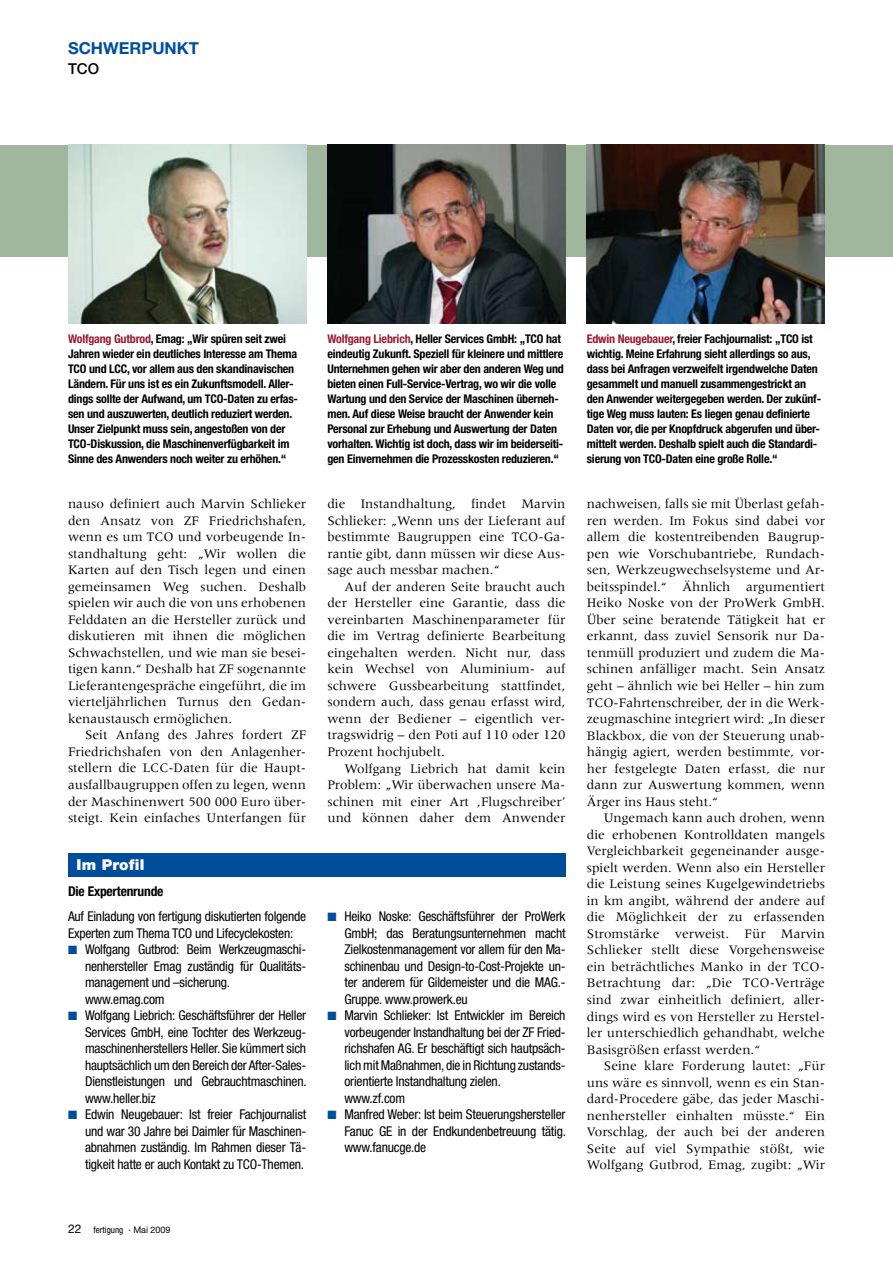
<style>
.page{position:relative;width:893px;height:1263px;background:#fff}
.page>*{position:absolute;margin:0;border:0;box-sizing:border-box;transform-origin:0 0}
.t1{font:700 16.5px "Helvetica Neue LT Std";color:#004e9b}
.t2{font:900 15px "Helvetica Neue LT Std";color:#fff}
.t3{font:500 15px "Helvetica Neue LT Std";color:#000}
.t4{font:13.5px/16.5px "Meridien LT Std";color:#000;text-align:justify}
.t5{font:condensed 13.5px/16.5px "Helvetica Neue LT Std";letter-spacing:-.015em;color:#000;text-align:justify}
.t6{font:700 condensed 13.5px "Helvetica Neue LT Std";letter-spacing:-.015em;color:#000}
.t7{font:700 condensed 12px/15px "Helvetica Neue LT Std";letter-spacing:-.015em;color:#000}
.t8{font:condensed 9px "Helvetica Neue LT Std";color:#000}
.s1{color:#981a32}
.s2{color:#004e9b}
.s3{font-stretch:normal;font-size:12px}
.s4{font-stretch:normal}
</style>
<div class="page">
<div style="left:0;top:145px;width:893px;height:111px;background:#a0b79d"></div>
<img style="left:68px;top:145px;width:238px;height:178px">
<img style="left:327px;top:145px;width:239px;height:178px">
<img style="left:587px;top:145px;width:238px;height:178px">
<div style="left:68px;top:853px;width:498px;height:24px;background:#004e9b"></div>
<p class="t1" style="left:68px;top:38px;width:132px">SCHWERPUNKT</p>
<p class="t3" style="left:68px;top:60px;width:33px">TCO</p>
<p class="t7" style="left:68px;top:331px;width:231px"><span class="s1">Wolfgang Gutbrod</span>, Emag: „Wir spüren seit zwei Jahren wieder ein deutliches Interesse am Thema TCO und LCC, vor allem aus den skandinavischen Ländern. Für uns ist es ein Zukunftsmodell. Aller&shy;dings sollte der Aufwand, um TCO-Daten zu erfas&shy;sen und auszuwerten, deutlich reduziert werden.<br>Unser Zielpunkt muss sein, angestoßen von der TCO-Diskussion, die Maschinenverfügbarkeit im Sinne des Anwenders noch weiter zu erhöhen.“</p>
<p class="t7" style="left:327px;top:331px;width:238px"><span class="s1">Wolfgang Liebrich</span>, Heller Services GmbH: „TCO hat eindeutig Zukunft. Speziell für kleinere und mittlere Unternehmen gehen wir aber den anderen Weg und bieten einen Full-Service-Vertrag, wo wir die volle Wartung und den Service der Maschinen überneh&shy;men. Auf diese Weise braucht der Anwender kein Personal zur Erhebung und Auswertung der Daten vorhalten. Wichtig ist doch, dass wir im beiderseiti&shy;gen Einvernehmen die Prozesskosten reduzieren.“</p>
<p class="t7" style="left:587px;top:331px;width:236px"><span class="s1">Edwin Neugebauer</span>, freier Fachjournalist: „TCO ist wichtig. Meine Erfahrung sieht allerdings so aus, dass bei Anfragen verzweifelt irgendwelche Daten gesammelt und manuell zusammengestrickt an den Anwender weitergegeben werden. Der zukünf&shy;tige Weg muss lauten: Es liegen genau definierte Daten vor, die per Knopfdruck abgerufen und über&shy;mittelt werden. Deshalb spielt auch die Standardi&shy;sierung von TCO-Daten eine große Rolle.“</p>
<p class="t4" style="left:68px;top:495px;width:240px">nauso definiert auch Marvin Schlieker den Ansatz von ZF Friedrichshafen, wenn es um TCO und vorbeugende In&shy;standhaltung geht: „Wir wollen die Karten auf den Tisch legen und einen gemeinsamen Weg suchen. Deshalb spielen wir auch die von uns erhobenen Felddaten an die Hersteller zurück und diskutieren mit ihnen die möglichen Schwachstellen, und wie man sie besei&shy;tigen kann.“ Deshalb hat ZF sogenannte Lieferantengespräche eingeführt, die im vierteljährlichen Turnus den Gedan&shy;kenaustausch ermöglichen.</p>
<p class="t4" style="left:68px;top:727px;width:240px;text-indent:17px">Seit Anfang des Jahres fordert ZF Friedrichshafen von den Anlagenher&shy;stellern die LCC-Daten für die Haupt&shy;ausfallbaugruppen offen zu legen, wenn der Maschinenwert 500 000 Euro über&shy;steigt. Kein einfaches Unterfangen für</p>
<p class="t2" style="left:77px;top:856px;width:69px">Im Profil</p>
<p class="t6" style="left:68px;top:883px;width:97px">Die Expertenrunde</p>
<p class="t5" style="left:68px;top:908px;width:240px">Auf Einladung von fertigung diskutierten folgende<br>Experten zum Thema TCO und Lifecyclekosten:</p>
<p class="t5" style="left:85px;top:941px;width:223px;text-align:left;text-indent:-17px"><span class="s2">■</span> Wolfgang Gutbrod: Beim Werkzeugmaschi&shy;nenhersteller Emag zuständig für Qualitäts&shy;management und –sicherung. www.emag.com</p>
<p class="t5" style="left:85px;top:1007px;width:223px;text-indent:-17px"><span class="s2">■</span> Wolfgang Liebrich: Geschäftsführer der Heller Services GmbH, eine Tochter des Werkzeug&shy;maschinenherstellers Heller. Sie kümmert sich hauptsächlich um den Bereich der After-Sales-Dienstleistungen und Gebrauchtmaschinen. www.heller.biz</p>
<p class="t5" style="left:85px;top:1106px;width:223px;text-indent:-17px"><span class="s2">■</span> Edwin Neugebauer: Ist freier Fachjournalist und war 30 Jahre bei Daimler für Maschinen&shy;abnahmen zuständig. Im Rahmen dieser Tä&shy;tigkeit hatte er auch Kontakt zu TCO-Themen.</p>
<p class="t8" style="left:68px;top:1225px;width:104px"><span class="s3">22</span> fertigung <span class="s4">· Mai 2009</span></p>
<p class="t4" style="left:327px;top:495px;width:240px">die Instandhaltung, findet Marvin Schlieker: „Wenn uns der Lieferant auf bestimmte Baugruppen eine TCO-Ga&shy;rantie gibt, dann müssen wir diese Aus&shy;sage auch messbar machen.“</p>
<p class="t4" style="left:327px;top:578px;width:240px;text-indent:17px">Auf der anderen Seite braucht auch der Hersteller eine Garantie, dass die vereinbarten Maschinenparameter für die im Vertrag definierte Bearbeitung eingehalten werden. Nicht nur, dass kein Wechsel von Aluminium- auf schwere Gussbearbeitung stattfindet, sondern auch, dass genau erfasst wird, wenn der Bediener – eigentlich ver&shy;tragswidrig – den Poti auf 110 oder 120<br>Prozent hochjubelt.</p>
<p class="t4" style="left:327px;top:760px;width:240px;text-indent:17px">Wolfgang Liebrich hat damit kein Problem: „Wir überwachen unsere Ma&shy;schinen mit einer Art ,Flugschreiber’ und können daher dem Anwender</p>
<p class="t5" style="left:344px;top:908px;width:223px;text-indent:-17px"><span class="s2">■</span> Heiko Noske: Geschäftsführer der ProWerk GmbH; das Beratungsunternehmen macht Zielkostenmanagement vor allem für den Ma&shy;schinenbau und Design-to-Cost-Projekte un&shy;ter anderem für Gildemeister und die MAG.- Gruppe. www.prowerk.eu</p>
<p class="t5" style="left:344px;top:1007px;width:223px;text-align:left;text-indent:-17px"><span class="s2">■</span> Marvin Schlieker: Ist Entwickler im Bereich vorbeugender Instandhaltung bei der ZF Fried&shy;richshafen AG. Er beschäftigt sich hautpsäch&shy;lich mit Maßnahmen, die in Richtung zustands&shy;orientierte Instandhaltung zielen.<br>www.zf.com</p>
<p class="t5" style="left:344px;top:1106px;width:223px;text-indent:-17px"><span class="s2">■</span> Manfred Weber: Ist beim Steuerungshersteller Fanuc GE in der Endkundenbetreuung tätig. www.fanucge.de</p>
<p class="t4" style="left:587px;top:496px;width:240px">nachweisen, falls sie mit Überlast gefah&shy;ren werden. Im Fokus sind dabei vor allem die kostentreibenden Baugrup&shy;pen wie Vorschubantriebe, Rundach&shy;sen, Werkzeugwechselsysteme und Ar&shy;beitsspindel.“ Ähnlich argumentiert Heiko Noske von der ProWerk GmbH.<br>Über seine beratende Tätigkeit hat er erkannt, dass zuviel Sensorik nur Da&shy;tenmüll produziert und zudem die Ma&shy;schinen anfälliger macht. Sein Ansatz geht – ähnlich wie bei Heller – hin zum TCO-Fahrtenschreiber, der in die Werk&shy;zeugmaschine integriert wird: „In dieser Blackbox, die von der Steuerung unab&shy;hängig agiert, werden bestimmte, vor&shy;her festgelegte Daten erfasst, die nur dann zur Auswertung kommen, wenn Ärger ins Haus steht.“</p>
<p class="t4" style="left:587px;top:809px;width:240px;text-indent:17px">Ungemach kann auch drohen, wenn die erhobenen Kontrolldaten mangels Vergleichbarkeit gegeneinander ausge&shy;spielt werden. Wenn also ein Hersteller die Leistung seines Kugelgewindetriebs in km angibt, während der andere auf die Möglichkeit der zu erfassenden Stromstärke verweist. Für Marvin Schlieker stellt diese Vorgehensweise ein beträchtliches Manko in der TCO-Betrachtung dar: „Die TCO-Verträge sind zwar einheitlich definiert, aller&shy;dings wird es von Hersteller zu Herstel&shy;ler unterschiedlich gehandhabt, welche Basisgrößen erfasst werden.“</p>
<p class="t4" style="left:587px;top:1057px;width:240px;text-indent:17px">Seine klare Forderung lautet: „Für uns wäre es sinnvoll, wenn es ein Stan&shy;dard-Procedere gäbe, das jeder Maschi&shy;nenhersteller einhalten müsste.“ Ein Vorschlag, der auch bei der anderen Seite auf viel Sympathie stößt, wie Wolfgang Gutbrod, Emag, zugibt: „Wir</p>
</div>
